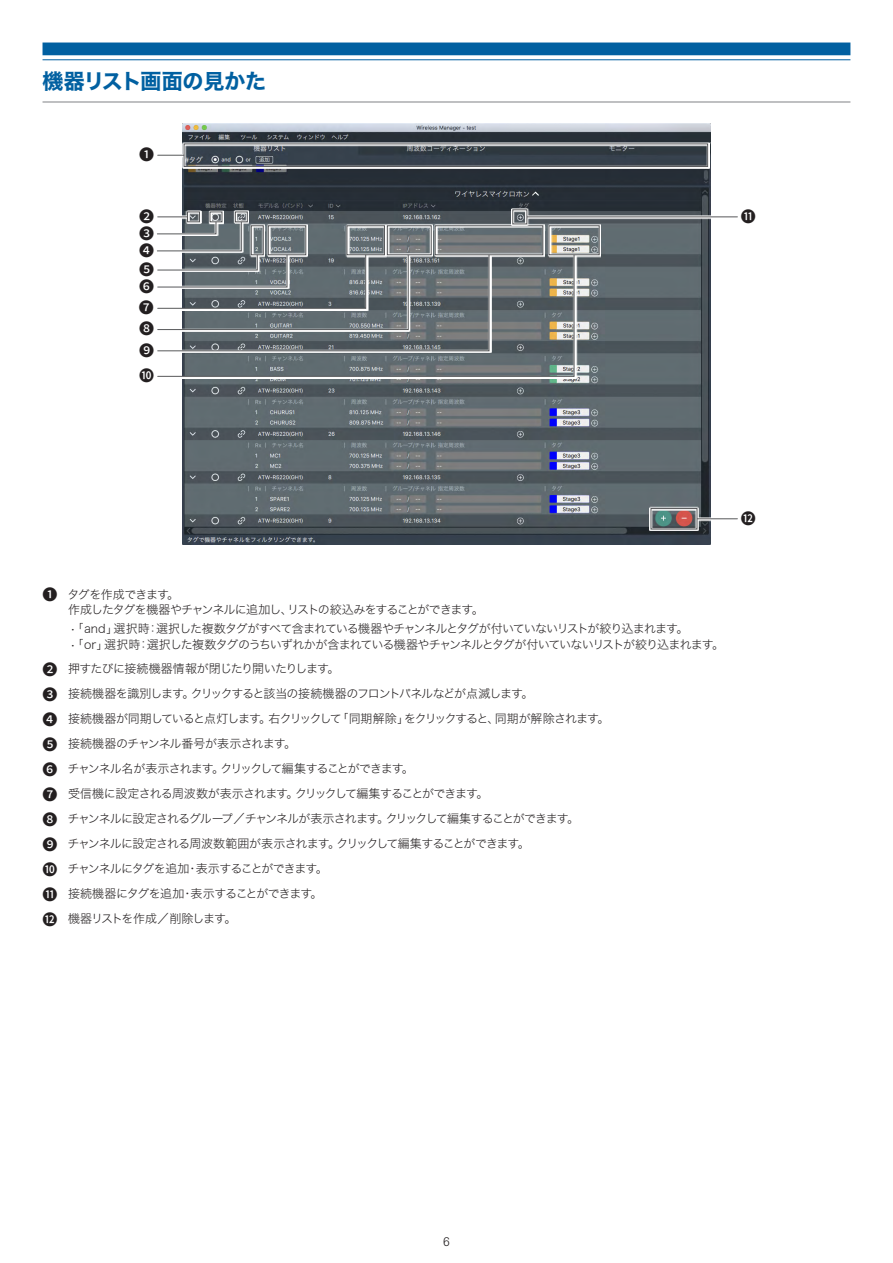
<style>
.page{position:relative;width:893px;height:1263px;background:#fff}
.page>*{position:absolute;margin:0;border:0;box-sizing:border-box;transform-origin:0 0}
.t1{font:21px "Hira Kaku Std W7";letter-spacing:-.015em;color:#0160a1}
.t2{font:500 15px/17px "Source Han Sans JP";color:#231f20;text-align:justify}
.t3{font:12px/24.9px "Hira Kaku Std W2";letter-spacing:-.08em;color:#231f20}
.t4{font:300 12px "Univers Next Pro";color:#231f20}
.s1{font-family:"Source Han Sans JP";font-weight:500;font-size:15px}
</style>
<div class="page">
<div style="left:43px;top:43px;width:807px;height:12px;background:#0160a1"></div>
<hr style="left:43px;top:59px;width:807px;height:1px;background:#0160a1">
<hr style="left:43px;top:102px;width:807px;height:1px;background:#808285">
<img style="left:182px;top:123px;width:528px;height:422px">
<svg style="left:157px;top:142px;width:552px;height:26px;background:#565e66"></svg>
<svg style="left:158px;top:155px;width:26px;height:1px"></svg>
<div style="left:184px;top:144px;width:524px;height:23px;border:1px solid #57585a"></div>
<svg style="left:182px;top:210px;width:67px;height:6px"></svg>
<div style="left:235px;top:212px;width:13px;height:10px;border:1px solid #57585a"></div>
<svg style="left:157px;top:216px;width:333px;height:8px;background:#6a7176"></svg>
<svg style="left:157px;top:224px;width:444px;height:154px;background:#8b9194"></svg>
<svg style="left:157px;top:254px;width:418px;height:123px;background:#767d80"></svg>
<div style="left:549px;top:225px;width:51px;height:30px;border:1px solid #57585a"></div>
<svg style="left:511px;top:208px;width:227px;height:18px;background:#757b80"></svg>
<hr style="left:527px;top:216px;width:210px;height:1px;background:#57585a">
<div style="left:512px;top:209px;width:15px;height:15px;border:1px solid #57585a"></div>
<svg style="left:649px;top:507px;width:89px;height:24px"></svg>
<hr style="left:697px;top:518px;width:40px;height:1px;background:#57585a">
<div style="left:651px;top:508px;width:46px;height:21px;border:1px solid #57585a"></div>
<h1 class="t1" style="left:43px;top:65px;width:225px">機器リスト画面の見かた</h1>
<p class="t2" style="left:139px;top:146px;width:16px">❶</p>
<p class="t2" style="left:139px;top:208px;width:16px">❷<br>❸<br>❹</p>
<p class="t2" style="left:139px;top:261px;width:16px">❺<br>❻</p>
<p class="t2" style="left:139px;top:297px;width:17px;line-height:21.3px">❼<br>❽<br>❾</p>
<p class="t2" style="left:139px;top:367px;width:16px">❿</p>
<p class="t2" style="left:741px;top:208px;width:16px">⓫</p>
<p class="t3" style="left:68px;top:587px;width:417px;line-height:15px;text-indent:-26px"><span class="s1">❶</span> タグを作成できます。<br>作成したタグを機器やチャンネルに追加し、リストの絞込みをすることができます。</p>
<p class="t3" style="left:70px;top:615px;width:620px">• 「and」選択時：選択した複数タグがすべて含まれている機器やチャンネルとタグが付いていないリストが絞り込まれます。</p>
<p class="t3" style="left:43px;top:632px;width:683px;text-indent:28px">• 「or」選択時：選択した複数タグのうちいずれかが含まれている機器やチャンネルとタグが付いていないリストが絞り込まれます。<span class="s1">❷</span> 押すたびに接続機器情報が閉じたり開いたりします。<br><span class="s1">❸</span> 接続機器を識別します。クリックすると該当の接続機器のフロントパネルなどが点滅します。<br><span class="s1">❹</span> 接続機器が同期していると点灯します。右クリックして「同期解除」をクリックすると、同期が解除されます。<br><span class="s1">❺</span> 接続機器のチャンネル番号が表示されます。<br><span class="s1">❻</span> チャンネル名が表示されます。クリックして編集することができます。<br><span class="s1">❼</span> 受信機に設定される周波数が表示されます。クリックして編集することができます。<br><span class="s1">❽</span> チャンネルに設定されるグループ／チャンネルが表示されます。クリックして編集することができます。<br><span class="s1">❾</span> チャンネルに設定される周波数範囲が表示されます。クリックして編集することができます。<br><span class="s1">❿</span> チャンネルにタグを追加・表示することができます。<br><span class="s1">⓫</span> 接続機器にタグを追加・表示することができます。<br><span class="s1">⓬</span> 機器リストを作成／削除します。</p>
<p class="t2" style="left:741px;top:510px;width:16px">⓬</p>
<p class="t4" style="left:443px;top:1235px;width:8px">6</p>
</div>
